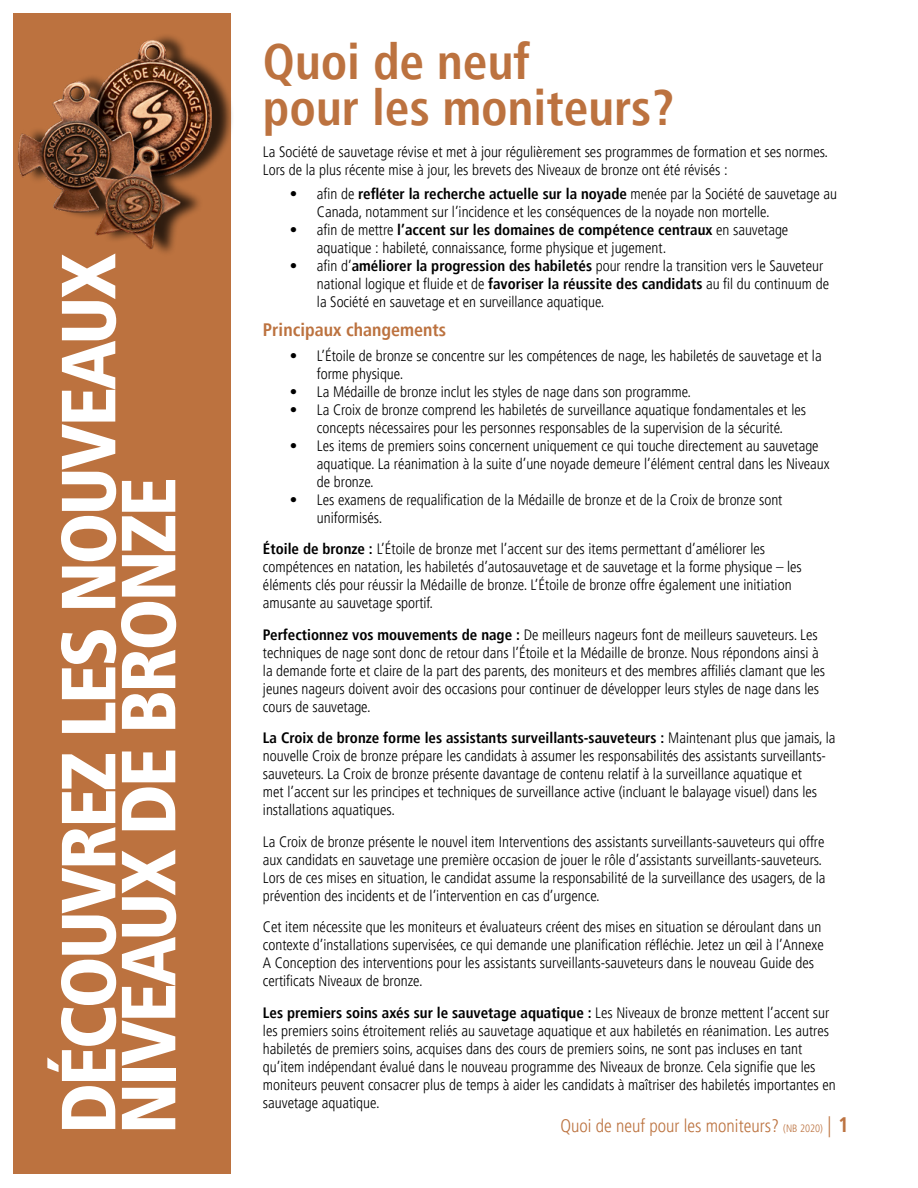
<style>
.page{position:relative;width:918px;height:1188px;background:#fff}
.page>*{position:absolute;margin:0;border:0;box-sizing:border-box;transform-origin:0 0}
.t1{font:900 condensed 76.5px/60px "Frutiger LT Pro";letter-spacing:-.04em;color:#fff}
.body{font:700 condensed 49.5px/46.5px "Frutiger LT Pro";color:#bc723f}
.t2{font:300 condensed 18px "Frutiger LT Pro";color:#bc7340}
.sub_head{font:700 condensed 18px "Frutiger LT Pro";color:#bc723f}
.body-2{font:300 condensed 15px/18px "Frutiger LT Pro";color:#000}
.s1{font-weight:700}
.s2{font-size:10.5px}
.s3{font-size:21px}
.s4{font-weight:700;font-size:21px;color:#bc7341}
</style>
<div class="page">
<div style="left:14px;top:14px;width:217px;height:1160px;background:#bc723f"></div>
<img style="left:117px;top:35px;width:115px;height:131px">
<img style="left:13px;top:69px;width:145px;height:162px">
<img style="left:65px;top:124px;width:144px;height:129px">
<h1 class="t1" style="left:59px;top:1134px;width:883px;rotate:-90deg">DÉCOUVREZ LES NOUVEAUX<br>NIVEAUX DE BRONZE</h1>
<p class="body" style="left:263px;top:38px;width:413px">Quoi de neuf<br>pour les moniteurs?</p>
<p class="body-2" style="left:263px;top:143px;width:567px">La Société de sauvetage révise et met à jour régulièrement ses programmes de formation et ses normes.<br>Lors de la plus récente mise à jour, les brevets des Niveaux de bronze ont été révisés :</p>
<p class="body-2" style="left:317px;top:185px;width:522px;text-indent:-27px"><span class="s1">•</span> afin de <span class="s1">refléter la recherche actuelle sur la noyade</span> menée par la Société de sauvetage au<br>Canada, notamment sur l’incidence et les conséquences de la noyade non mortelle.</p>
<p class="body-2" style="left:317px;top:221px;width:473px;text-indent:-27px">• afin de mettre <span class="s1">l’accent sur les domaines de compétence centraux</span> en sauvetage aquatique : habileté, connaissance, forme physique et jugement.</p>
<p class="body-2" style="left:317px;top:257px;width:514px;text-indent:-27px">• afin d’<span class="s1">améliorer la progression des habiletés</span> pour rendre la transition vers le Sauveteur national logique et fluide et de <span class="s1">favoriser la réussite des candidats</span> au fil du continuum de la Société en sauvetage et en surveillance aquatique.</p>
<p class="sub_head" style="left:263px;top:319px;width:185px">Principaux changements</p>
<p class="body-2" style="left:317px;top:347px;width:506px;text-indent:-27px">• L’Étoile de bronze se concentre sur les compétences de nage, les habiletés de sauvetage et la forme physique.</p>
<p class="body-2" style="left:290px;top:383px;width:403px">• La Médaille de bronze inclut les styles de nage dans son programme.</p>
<p class="body-2" style="left:290px;top:401px;width:518px;text-align:center">• La Croix de bronze comprend les habiletés de surveillance aquatique fondamentales et les concepts nécessaires pour les personnes responsables de la supervision de la sécurité.</p>
<p class="body-2" style="left:317px;top:437px;width:514px;text-indent:-27px">• Les items de premiers soins concernent uniquement ce qui touche directement au sauvetage aquatique. La réanimation à la suite d’une noyade demeure l’élément central dans les Niveaux de bronze.</p>
<p class="body-2" style="left:317px;top:491px;width:467px;text-indent:-27px">• Les examens de requalification de la Médaille de bronze et de la Croix de bronze sont uniformisés.</p>
<p class="body-2" style="left:263px;top:540px;width:540px"><span class="s1">Étoile de bronze :</span> L’Étoile de bronze met l’accent sur des items permettant d’améliorer les compétences en natation, les habiletés d’autosauvetage et de sauvetage et la forme physique – les éléments clés pour réussir la Médaille de bronze. L’Étoile de bronze offre également une initiation amusante au sauvetage sportif.</p>
<p class="body-2" style="left:263px;top:626px;width:564px"><span class="s1">Perfectionnez vos mouvements de nage :</span> De meilleurs nageurs font de meilleurs sauveteurs. Les techniques de nage sont donc de retour dans l’Étoile et la Médaille de bronze. Nous répondons ainsi à la demande forte et claire de la part des parents, des moniteurs et des membres affiliés clamant que les jeunes nageurs doivent avoir des occasions pour continuer de développer leurs styles de nage dans les cours de sauvetage.</p>
<p class="body-2" style="left:263px;top:729px;width:574px"><span class="s1">La Croix de bronze forme les assistants surveillants-sauveteurs :</span> Maintenant plus que jamais, la nouvelle Croix de bronze prépare les candidats à assumer les responsabilités des assistants surveillants&shy;sauveteurs. La Croix de bronze présente davantage de contenu relatif à la surveillance aquatique et<br>met l’accent sur les principes et techniques de surveillance active (incluant le balayage visuel) dans les installations aquatiques.</p>
<p class="body-2" style="left:263px;top:833px;width:564px">La Croix de bronze présente le nouvel item Interventions des assistants surveillants-sauveteurs qui offre aux candidats en sauvetage une première occasion de jouer le rôle d’assistants surveillants-sauveteurs.<br>Lors de ces mises en situation, le candidat assume la responsabilité de la surveillance des usagers, de la prévention des incidents et de l’intervention en cas d’urgence.</p>
<p class="body-2" style="left:263px;top:918px;width:562px">Cet item nécessite que les moniteurs et évaluateurs créent des mises en situation se déroulant dans un contexte d’installations supervisées, ce qui demande une planification réfléchie. Jetez un œil à l’Annexe A Conception des interventions pour les assistants surveillants-sauveteurs dans le nouveau Guide des certificats Niveaux de bronze.</p>
<p class="body-2" style="left:263px;top:1004px;width:574px"><span class="s1">Les premiers soins axés sur le sauvetage aquatique :</span> Les Niveaux de bronze mettent l’accent sur les premiers soins étroitement reliés au sauvetage aquatique et aux habiletés en réanimation. Les autres habiletés de premiers soins, acquises dans des cours de premiers soins, ne sont pas incluses en tant qu’item indépendant évalué dans le nouveau programme des Niveaux de bronze. Cela signifie que les moniteurs peuvent consacrer plus de temps à aider les candidats à maîtriser des habiletés importantes en sauvetage aquatique.</p>
<p class="t2" style="left:561px;top:1115px;width:290px">Quoi de neuf pour les moniteurs? <span class="s2">(NB 2020)</span> <span class="s3">|</span> <span class="s4">1</span></p>
</div>
